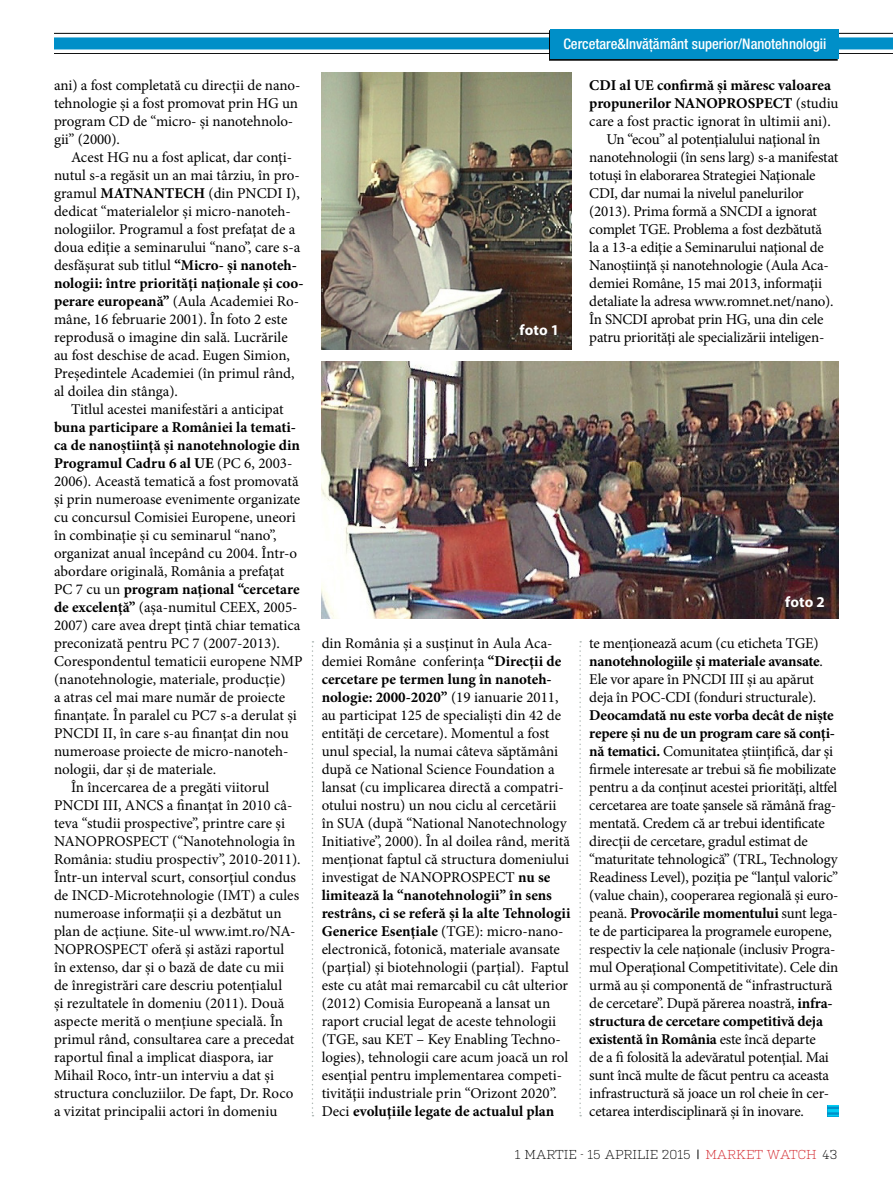
<style>
.page{position:relative;width:893px;height:1191px;background:#fff}
.page>*{position:absolute;margin:0;border:0;box-sizing:border-box;transform-origin:0 0}
.t1{font:15px/18px "Minion Pro";letter-spacing:-.01em;color:#000}
.t2{font:700 15px "Minion Pro";color:#000}
.t3{font:700 15px "Myriad Pro";letter-spacing:.005em;color:#fff}
.t4{font:500 condensed 14.55px "Helvetica Neue LT Pro";color:#fff}
.t5{font:300 12.9px "Kulturista";color:#000}
.s1{font-weight:700}
.s2{font-weight:400}
.s3{color:#d2232a}
</style>
<div class="page">
<div style="left:54px;top:37px;width:839px;height:12px;background:#008fc8"></div>
<hr style="left:54px;top:33px;width:839px;height:1px;background:#000">
<hr style="left:54px;top:53px;width:839px;height:1px;background:#000">
<svg style="left:312px;top:641px;width:1px;height:475px"></svg>
<svg style="left:579px;top:641px;width:2px;height:475px"></svg>
<div style="left:549px;top:30px;width:289px;height:30px;background:#008fc8"></div>
<div style="left:551px;top:29px;width:288px;height:29px;background:#008fc8"></div>
<img style="left:322px;top:72px;width:249px;height:277px">
<img style="left:321px;top:361px;width:518px;height:257px">
<svg style="left:827px;top:1105px;width:12px;height:11px"></svg>
<p class="t1" style="left:54px;top:76px;width:248px">ani) a fost completată cu direcţii de nano&shy;tehnologie şi a fost promovat prin HG un program CD de “micro- şi nanotehnolo&shy;gii” (2000).</p>
<p class="t1" style="left:54px;top:148px;width:251px;text-indent:17px">Acest HG nu a fost aplicat, dar conţi&shy;nutul s-a regăsit un an mai târziu, în pro&shy;gramul <span class="s1">MATNANTECH</span> (din PNCDI I), dedicat “materialelor şi micro-nanoteh&shy;nologiilor. Programul a fost prefaţat de a doua ediţie a seminarului “nano”, care s-a desfăşurat sub titlul <span class="s1">“Micro- şi nanoteh&shy;nologii: între priorităţi naţionale şi coo&shy;perare europeană”</span> (Aula Academiei Ro&shy;mâne, 16 februarie 2001). În foto 2 este reprodusă o imagine din sală. Lucrările au fost deschise de acad. Eugen Simion, Preşedintele Academiei (în primul rând, al doilea din stânga).</p>
<p class="t1" style="left:71px;top:400px;width:214px">Titlul acestei manifestări a anticipat</p>
<p class="t2" style="left:54px;top:417px;width:243px">buna participare a României la temati-</p>
<p class="t2" style="left:54px;top:435px;width:247px">ca de nanoştiinţă şi nanotehnologie din</p>
<p class="t2" style="left:54px;top:453px;width:240px">Programul Cadru 6 al UE <span class="s2">(PC 6, 2003-</span></p>
<p class="t1" style="left:54px;top:472px;width:246px">2006). Această tematică a fost promovată</p>
<p class="t1" style="left:54px;top:490px;width:248px">şi prin numeroase evenimente organizate</p>
<p class="t1" style="left:54px;top:508px;width:243px">cu concursul Comisiei Europene, uneori</p>
<p class="t1" style="left:54px;top:526px;width:224px">în combinaţie şi cu seminarul “nano”,</p>
<p class="t1" style="left:54px;top:544px;width:245px">organizat anual începând cu 2004. Într-o</p>
<p class="t1" style="left:54px;top:562px;width:232px">abordare originală, România a prefaţat</p>
<p class="t2" style="left:54px;top:579px;width:247px"><span class="s2">PC 7 cu un</span> program naţional “cercetare</p>
<p class="t1" style="left:54px;top:598px;width:245px"><span class="s1">de excelenţă”</span> (aşa-numitul CEEX, 2005-</p>
<p class="t1" style="left:54px;top:616px;width:248px">2007) care avea drept ţintă chiar tematica</p>
<p class="t1" style="left:54px;top:634px;width:227px">preconizată pentru PC 7 (2007-2013).</p>
<p class="t1" style="left:54px;top:652px;width:250px">Corespondentul tematicii europene NMP</p>
<p class="t1" style="left:54px;top:670px;width:233px">(nanotehnologie, materiale, producţie)</p>
<p class="t1" style="left:54px;top:688px;width:233px">a atras cel mai mare număr de proiecte</p>
<p class="t1" style="left:54px;top:706px;width:244px">finanţate. În paralel cu PC7 s-a derulat şi</p>
<p class="t1" style="left:54px;top:724px;width:236px">PNCDI II, în care s-au finanţat din nou</p>
<p class="t1" style="left:54px;top:742px;width:236px">numeroase proiecte de micro-nanoteh-</p>
<p class="t1" style="left:54px;top:760px;width:164px">nologii, dar şi de materiale.</p>
<p class="t1" style="left:71px;top:778px;width:200px">În încercarea de a pregăti viitorul</p>
<p class="t1" style="left:54px;top:796px;width:240px">PNCDI III, ANCS a finanţat în 2010 câ-</p>
<p class="t1" style="left:54px;top:814px;width:233px">teva “studii prospective”, printre care şi</p>
<p class="t1" style="left:54px;top:832px;width:243px">NANOPROSPECT (“Nanotehnologia în</p>
<p class="t1" style="left:54px;top:850px;width:248px">România: studiu prospectiv”, 2010-2011).</p>
<p class="t1" style="left:54px;top:868px;width:243px">Într-un interval scurt, consorţiul condus</p>
<p class="t1" style="left:54px;top:886px;width:247px">de INCD-Microtehnologie (IMT) a cules</p>
<p class="t1" style="left:54px;top:904px;width:229px">numeroase informaţii şi a dezbătut un</p>
<p class="t1" style="left:54px;top:922px;width:243px">plan de acţiune. Site-ul www.imt.ro/NA-</p>
<p class="t1" style="left:54px;top:940px;width:232px">NOPROSPECT oferă şi astăzi raportul</p>
<p class="t1" style="left:54px;top:958px;width:232px">în extenso, dar şi o bază de date cu mii</p>
<p class="t1" style="left:54px;top:976px;width:230px">de înregistrări care descriu potenţialul</p>
<p class="t1" style="left:54px;top:994px;width:232px">şi rezultatele în domeniu (2011). Două</p>
<p class="t1" style="left:54px;top:1012px;width:231px">aspecte merită o menţiune specială. În</p>
<p class="t1" style="left:54px;top:1030px;width:242px">primul rând, consultarea care a precedat</p>
<p class="t1" style="left:54px;top:1048px;width:221px">raportul final a implicat diaspora, iar</p>
<p class="t1" style="left:54px;top:1066px;width:222px">Mihail Roco, într-un interviu a dat şi</p>
<p class="t1" style="left:54px;top:1084px;width:241px">structura concluziilor. De fapt, Dr. Roco</p>
<p class="t1" style="left:54px;top:1102px;width:225px">a vizitat principalii actori în domeniu</p>
<p class="t4" style="left:563px;top:35px;width:264px">Cercetare&amp;Invățământ superior/Nanotehnologii</p>
<p class="t3" style="left:520px;top:320px;width:41px">foto 1</p>
<p class="t2" style="left:589px;top:75px;width:243px">CDI al UE confirmă şi măresc valoarea</p>
<p class="t2" style="left:589px;top:93px;width:251px">propunerilor NANOPROSPECT <span class="s2">(studiu</span></p>
<p class="t1" style="left:589px;top:112px;width:243px">care a fost practic ignorat în ultimii ani).</p>
<p class="t1" style="left:606px;top:130px;width:216px">Un “ecou” al potenţialului naţional în</p>
<p class="t1" style="left:589px;top:148px;width:250px">nanotehnologii (în sens larg) s-a manifestat</p>
<p class="t1" style="left:589px;top:166px;width:228px">totuşi în elaborarea Strategiei Naţionale</p>
<p class="t1" style="left:589px;top:184px;width:216px">CDI, dar numai la nivelul panelurilor</p>
<p class="t1" style="left:589px;top:202px;width:229px">(2013). Prima formă a SNCDI a ignorat</p>
<p class="t1" style="left:589px;top:220px;width:234px">complet TGE. Problema a fost dezbătută</p>
<p class="t1" style="left:589px;top:238px;width:236px">la a 13-a ediţie a Seminarului naţional de</p>
<p class="t1" style="left:589px;top:256px;width:241px">Nanoştiinţă şi nanotehnologie (Aula Aca-</p>
<p class="t1" style="left:589px;top:274px;width:234px">demiei Române, 15 mai 2013, informaţii</p>
<p class="t1" style="left:589px;top:292px;width:246px">detaliate la adresa www.romnet.net/nano).</p>
<p class="t1" style="left:589px;top:310px;width:236px">În SNCDI aprobat prin HG, una din cele</p>
<p class="t1" style="left:589px;top:328px;width:236px">patru priorităţi ale specializării inteligen-</p>
<p class="t3" style="left:785px;top:592px;width:41px">foto 2</p>
<p class="t1" style="left:322px;top:634px;width:250px">din România şi a susţinut în Aula Aca&shy;demiei Române conferinţa <span class="s1">“Direcţii de cercetare pe termen lung în nanoteh&shy;nologie: 2000-2020”</span> (19 ianuarie 2011, au participat 125 de specialişti din 42 de entităţi de cercetare). Momentul a fost unul special, la numai câteva săptămâni după ce National Science Foundation a lansat (cu implicarea directă a compatri&shy;otului nostru) un nou ciclu al cercetării în SUA (după “National Nanotechnology Initiative”, 2000). În al doilea rând, merită menţionat faptul că structura domeniului investigat de NANOPROSPECT <span class="s1">nu se limitează la “nanotehnologii” în sens restrâns, ci se referă şi la alte Tehnologii Generice Esenţiale</span> (TGE): micro-nano&shy;electronică, fotonică, materiale avansate (parţial) şi biotehnologii (parţial). Faptul este cu atât mai remarcabil cu cât ulterior (2012) Comisia Europeană a lansat un raport crucial legat de aceste tehnologii (TGE, sau KET – Key Enabling Techno&shy;logies), tehnologii care acum joacă un rol esenţial pentru implementarea competi&shy;tivităţii industriale prin “Orizont 2020”.<br>Deci <span class="s1">evoluţiile legate de actualul plan</span></p>
<p class="t1" style="left:589px;top:634px;width:235px">te menţionează acum (cu eticheta TGE) <span class="s1">nanotehnologiile şi materiale avansate</span>.<br>Ele vor apare în PNCDI III şi au apărut deja în POC-CDI (fonduri structurale).</p>
<p class="t1" style="left:589px;top:706px;width:251px"><span class="s1">Deocamdată nu este vorba decât de nişte repere şi nu de un program care să conţi&shy;nă tematici.</span> Comunitatea ştiinţifică, dar şi firmele interesate ar trebui să fie mobilizate pentru a da conţinut acestei priorităţi, altfel cercetarea are toate şansele să rămână frag&shy;mentată. Credem că ar trebui identificate direcţii de cercetare, gradul estimat de “maturitate tehnologică” (TRL, Technology Readiness Level), poziţia pe “lanţul valoric” (value chain), cooperarea regională şi euro&shy;peană. <span class="s1">Provocările momentului</span> sunt lega&shy;te de participarea la programele europene, respectiv la cele naţionale (inclusiv Progra&shy;mul Operaţional Competitivitate). Cele din urmă au şi componentă de “infrastructură de cercetare”. După părerea noastră, <span class="s1">infra&shy;structura de cercetare competitivă deja existentă în România</span> este încă departe<br>de a fi folosită la adevăratul potenţial. Mai sunt încă multe de făcut pentru ca aceasta infrastructură să joace un rol cheie în cer&shy;cetarea interdisciplinară şi în inovare.</p>
<p class="t5" style="left:515px;top:1145px;width:324px">1 MARTIE - 15 APRILIE 2015 <span class="s3">MARKET WATCH</span> 43</p>
</div>
